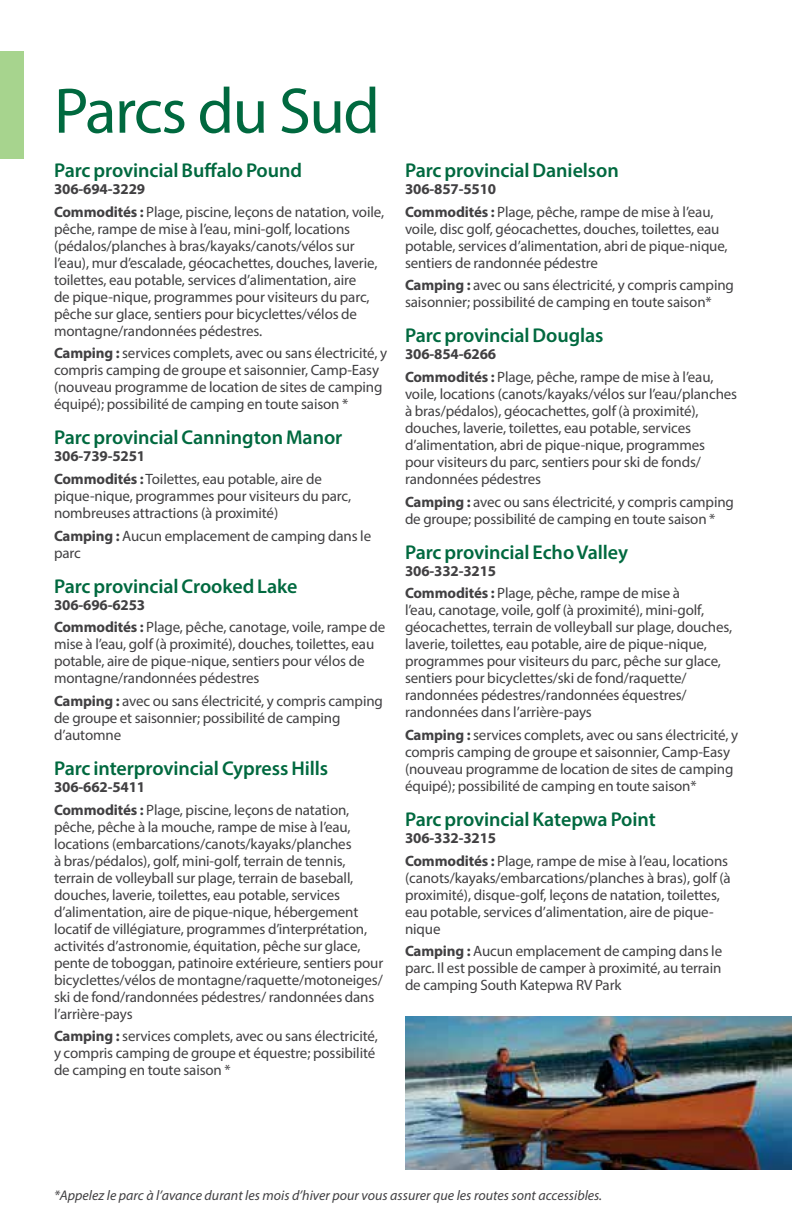
<style>
.page{position:relative;width:792px;height:1224px;background:#fff}
.page>*{position:absolute;margin:0;border:0;box-sizing:border-box;transform-origin:0 0}
.t1{font:65px "Myriad Pro";letter-spacing:-.025em;color:#00693f}
.t2{font:600 20px "Myriad Pro";letter-spacing:-.005em;color:#00693f}
.t3{font:15px/17px "Myriad Pro";letter-spacing:-.01em;color:#414042}
.t4{font:italic 14px "Myriad Pro";color:#414042}
.s1{font-weight:700}
</style>
<div class="page">
<div style="left:0;top:51px;width:23px;height:107px;background:#a7d48e"></div>
<img style="left:405px;top:1017px;width:387px;height:153px">
<h1 class="t1" style="left:54px;top:71px;width:328px">Parcs du Sud</h1>
<h2 class="t2" style="left:54px;top:158px;width:250px">Parc provincial Buffalo Pound</h2>
<p class="t3" style="left:54px;top:177px;width:332px;line-height:22.8px"><span class="s1">306-694-3229<br>Commodités :</span> Plage, piscine, leçons de natation, voile,</p>
<p class="t3" style="left:54px;top:220px;width:325px">pêche, rampe de mise à l’eau, mini-golf, locations (pédalos/planches à bras/kayaks/canots/vélos sur l’eau), mur d’escalade, géocachettes, douches, laverie, toilettes, eau potable, services d’alimentation, aire<br>de pique-nique, programmes pour visiteurs du parc, pêche sur glace, sentiers pour bicyclettes/vélos de montagne/randonnées pédestres.</p>
<p class="t3" style="left:54px;top:345px;width:335px"><span class="s1">Camping :</span> services complets, avec ou sans électricité, y compris camping de groupe et saisonnier, Camp-Easy (nouveau programme de location de sites de camping équipé); possibilité de camping en toute saison *</p>
<h2 class="t2" style="left:54px;top:425px;width:290px">Parc provincial Cannington Manor</h2>
<p class="t3" style="left:54px;top:445px;width:269px;line-height:22.8px"><span class="s1">306-739-5251<br>Commodités :</span> Toilettes, eau potable, aire de</p>
<p class="t3" style="left:54px;top:487px;width:299px">pique-nique, programmes pour visiteurs du parc, nombreuses attractions (à proximité)</p>
<p class="t3" style="left:54px;top:527px;width:319px"><span class="s1">Camping :</span> Aucun emplacement de camping dans le parc</p>
<h2 class="t2" style="left:54px;top:573px;width:245px">Parc provincial Crooked Lake</h2>
<p class="t3" style="left:54px;top:593px;width:333px;line-height:22.8px"><span class="s1">306-696-6253<br>Commodités :</span> Plage, pêche, canotage, voile, rampe de</p>
<p class="t3" style="left:54px;top:636px;width:322px">mise à l’eau, golf (à proximité), douches, toilettes, eau potable, aire de pique-nique, sentiers pour vélos de montagne/randonnées pédestres</p>
<p class="t3" style="left:54px;top:692px;width:331px"><span class="s1">Camping :</span> avec ou sans électricité, y compris camping de groupe et saisonnier; possibilité de camping d’automne</p>
<h2 class="t2" style="left:54px;top:755px;width:276px">Parc interprovincial Cypress Hills</h2>
<p class="t3" style="left:54px;top:775px;width:297px;line-height:22.8px"><span class="s1">306-662-5411<br>Commodités :</span> Plage, piscine, leçons de natation,</p>
<p class="t3" style="left:54px;top:818px;width:331px">pêche, pêche à la mouche, rampe de mise à l’eau, locations (embarcations/canots/kayaks/planches<br>à bras/pédalos), golf, mini-golf, terrain de tennis, terrain de volleyball sur plage, terrain de baseball, douches, laverie, toilettes, eau potable, services d’alimentation, aire de pique-nique, hébergement locatif de villégiature, programmes d’interprétation, activités d’astronomie, équitation, pêche sur glace, pente de toboggan, patinoire extérieure, sentiers pour bicyclettes/vélos de montagne/raquette/motoneiges/ ski de fond/randonnées pédestres/ randonnées dans l’arrière-pays</p>
<p class="t3" style="left:54px;top:1028px;width:325px"><span class="s1">Camping :</span> services complets, avec ou sans électricité, y compris camping de groupe et équestre; possibilité de camping en toute saison *</p>
<h2 class="t2" style="left:405px;top:158px;width:215px">Parc provincial Danielson</h2>
<p class="t3" style="left:405px;top:177px;width:310px;line-height:22.8px"><span class="s1">306-857-5510<br>Commodités :</span> Plage, pêche, rampe de mise à l’eau,</p>
<p class="t3" style="left:405px;top:220px;width:324px">voile, disc golf, géocachettes, douches, toilettes, eau potable, services d’alimentation, abri de pique-nique, sentiers de randonnée pédestre</p>
<p class="t3" style="left:405px;top:277px;width:331px"><span class="s1">Camping :</span> avec ou sans électricité, y compris camping saisonnier; possibilité de camping en toute saison*</p>
<h2 class="t2" style="left:405px;top:323px;width:200px">Parc provincial Douglas</h2>
<p class="t3" style="left:405px;top:343px;width:310px;line-height:22.8px"><span class="s1">306-854-6266<br>Commodités :</span> Plage, pêche, rampe de mise à l’eau,</p>
<p class="t3" style="left:405px;top:385px;width:334px">voile, locations (canots/kayaks/vélos sur l’eau/planches à bras/pédalos), géocachettes, golf (à proximité), douches, laverie, toilettes, eau potable, services d’alimentation, abri de pique-nique, programmes pour visiteurs du parc, sentiers pour ski de fonds/ randonnées pédestres</p>
<p class="t3" style="left:405px;top:493px;width:331px"><span class="s1">Camping :</span> avec ou sans électricité, y compris camping de groupe; possibilité de camping en toute saison *</p>
<h2 class="t2" style="left:405px;top:539px;width:225px">Parc provincial Echo Valley</h2>
<p class="t3" style="left:405px;top:559px;width:277px;line-height:22.8px"><span class="s1">306-332-3215<br>Commodités :</span> Plage, pêche, rampe de mise à</p>
<p class="t3" style="left:405px;top:602px;width:329px">l’eau, canotage, voile, golf (à proximité), mini-golf, géocachettes, terrain de volleyball sur plage, douches, laverie, toilettes, eau potable, aire de pique-nique, programmes pour visiteurs du parc, pêche sur glace, sentiers pour bicyclettes/ski de fond/raquette/ randonnées pédestres/randonnées équestres/ randonnées dans l’arrière-pays</p>
<p class="t3" style="left:405px;top:726px;width:335px"><span class="s1">Camping :</span> services complets, avec ou sans électricité, y compris camping de groupe et saisonnier, Camp-Easy (nouveau programme de location de sites de camping équipé); possibilité de camping en toute saison*</p>
<h2 class="t2" style="left:405px;top:806px;width:252px">Parc provincial Katepwa Point</h2>
<p class="t3" style="left:405px;top:826px;width:325px;line-height:22.8px"><span class="s1">306-332-3215<br>Commodités :</span> Plage, rampe de mise à l’eau, locations</p>
<p class="t3" style="left:405px;top:869px;width:327px">(canots/kayaks/embarcations/planches à bras), golf (à proximité), disque-golf, leçons de natation, toilettes, eau potable, services d’alimentation, aire de pique&shy;nique</p>
<p class="t3" style="left:405px;top:943px;width:319px;text-align:justify"><span class="s1">Camping :</span> Aucun emplacement de camping dans le parc. Il est possible de camper à proximité, au terrain de camping South Katepwa RV Park</p>
<p class="t4" style="left:54px;top:1187px;width:550px">*Appelez le parc à l’avance durant les mois d’hiver pour vous assurer que les routes sont accessibles.</p>
</div>
